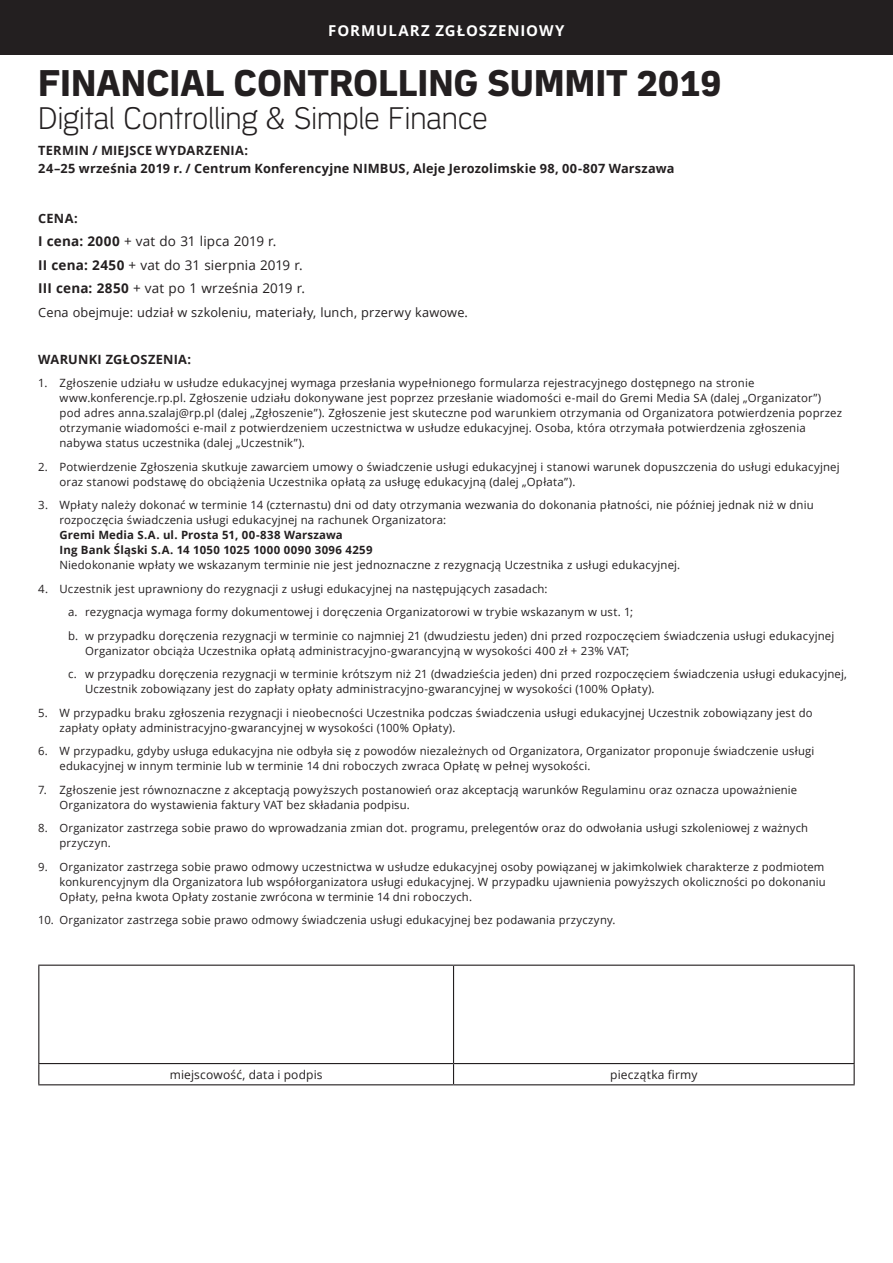
<style>
.page{position:relative;width:893px;height:1263px;background:#fff}
.page>*{position:absolute;margin:0;border:0;box-sizing:border-box;transform-origin:0 0}
.notka{font:800 39px "Erepublic Sans";color:#231f20}
.notka-2{font:300 33px "Erepublic Sans";letter-spacing:-.005em;color:#231f20}
.t1{font:700 15px "Open Sans";letter-spacing:.06em;color:#fff}
.t2{font:13.5px "Open Sans";letter-spacing:.01em;color:#231f20}
.t3{font:700 12.75px/18px "Open Sans";letter-spacing:.015em;color:#231f20}
.t4{font:12.75px "Open Sans";letter-spacing:.015em;color:#231f20}
.t5{font:12px "Open Sans";letter-spacing:.015em;color:#231f20}
.t6{font:11.4px/15px "Open Sans";letter-spacing:.015em;color:#231f20}
.s1{font-weight:700}
</style>
<div class="page">
<div style="left:0;top:0;width:893px;height:54px;background:#231f20"></div>
<hr style="left:38px;top:964px;width:416px;height:2px;background:#231f20">
<hr style="left:38px;top:966px;width:1px;height:97px;background:#231f20">
<hr style="left:454px;top:964px;width:401px;height:2px;background:#231f20">
<hr style="left:453px;top:966px;width:1px;height:97px;background:#231f20">
<hr style="left:854px;top:966px;width:1px;height:97px;background:#231f20">
<svg style="left:38px;top:1063px;width:817px;height:22px"></svg>
<hr style="left:454px;top:1063px;width:401px;height:1px;background:#231f20">
<hr style="left:454px;top:1084px;width:401px;height:1px;background:#231f20">
<p class="t1" style="left:328px;top:19px;width:238px">FORMULARZ ZGŁOSZENIOWY</p>
<p class="notka" style="left:38px;top:60px;width:685px">FINANCIAL CONTROLLING SUMMIT 2019</p>
<p class="notka-2" style="left:38px;top:98px;width:451px">Digital Controlling &amp; Simple Finance</p>
<p class="t3" style="left:38px;top:141px;width:638px">TERMIN / MIEJSCE WYDARZENIA:<br>24–25 września 2019 r. / Centrum Konferencyjne NIMBUS, Aleje Jerozolimskie 98, 00-807 Warszawa</p>
<p class="t3" style="left:38px;top:209px;width:41px">CENA:</p>
<p class="t2" style="left:38px;top:232px;width:240px"><span class="s1">I cena: 2000</span> + vat do 31 lipca 2019 r.</p>
<p class="t2" style="left:38px;top:255px;width:266px"><span class="s1">II cena: 2450</span> + vat do 31 sierpnia 2019 r.</p>
<p class="t2" style="left:38px;top:279px;width:268px"><span class="s1">III cena: 2850</span> + vat po 1 września 2019 r.</p>
<p class="t4" style="left:38px;top:303px;width:431px">Cena obejmuje: udział w szkoleniu, materiały, lunch, przerwy kawowe.</p>
<p class="t3" style="left:38px;top:350px;width:154px">WARUNKI ZGŁOSZENIA:</p>
<p class="t6" style="left:60px;top:375px;width:784px;text-indent:-21px">1. Zgłoszenie udziału w usłudze edukacyjnej wymaga przesłania wypełnionego formularza rejestracyjnego dostępnego na stronie www.konferencje.rp.pl. Zgłoszenie udziału dokonywane jest poprzez przesłanie wiadomości e-mail do Gremi Media SA (dalej „Organizator”) pod adres anna.szalaj@rp.pl (dalej „Zgłoszenie”). Zgłoszenie jest skuteczne pod warunkiem otrzymania od Organizatora potwierdzenia poprzez otrzymanie wiadomości e-mail z potwierdzeniem uczestnictwa w usłudze edukacyjnej. Osoba, która otrzymała potwierdzenia zgłoszenia nabywa status uczestnika (dalej „Uczestnik”).</p>
<p class="t6" style="left:60px;top:459px;width:782px;text-indent:-21px">2. Potwierdzenie Zgłoszenia skutkuje zawarciem umowy o świadczenie usługi edukacyjnej i stanowi warunek dopuszczenia do usługi edukacyjnej oraz stanowi podstawę do obciążenia Uczestnika opłatą za usługę edukacyjną (dalej „Opłata”).</p>
<p class="t6" style="left:60px;top:497px;width:756px;text-indent:-21px">3. Wpłaty należy dokonać w terminie 14 (czternastu) dni od daty otrzymania wezwania do dokonania płatności, nie później jednak niż w dniu rozpoczęcia świadczenia usługi edukacyjnej na rachunek Organizatora:<br><span class="s1">Gremi Media S.A. ul. Prosta 51, 00-838 Warszawa<br>Ing Bank Śląski S.A. 14 1050 1025 1000 0090 3096 4259<br></span>Niedokonanie wpłaty we wskazanym terminie nie jest jednoznaczne z rezygnacją Uczestnika z usługi edukacyjnej.</p>
<p class="t6" style="left:38px;top:581px;width:511px">4. Uczestnik jest uprawniony do rezygnacji z usługi edukacyjnej na następujących zasadach:</p>
<p class="t6" style="left:68px;top:604px;width:567px">a. rezygnacja wymaga formy dokumentowej i doręczenia Organizatorowi w trybie wskazanym w ust. 1;</p>
<p class="t6" style="left:85px;top:628px;width:751px;text-indent:-17px">b. w przypadku doręczenia rezygnacji w terminie co najmniej 21 (dwudziestu jeden) dni przed rozpoczęciem świadczenia usługi edukacyjnej<br>Organizator obciąża Uczestnika opłatą administracyjno-gwarancyjną w wysokości 400 zł + 23% VAT;</p>
<p class="t6" style="left:85px;top:666px;width:763px;text-indent:-17px">c. w przypadku doręczenia rezygnacji w terminie krótszym niż 21 (dwadzieścia jeden) dni przed rozpoczęciem świadczenia usługi edukacyjnej,<br>Uczestnik zobowiązany jest do zapłaty opłaty administracyjno-gwarancyjnej w wysokości (100% Opłaty).</p>
<p class="t6" style="left:60px;top:705px;width:755px;text-indent:-21px">5. W przypadku braku zgłoszenia rezygnacji i nieobecności Uczestnika podczas świadczenia usługi edukacyjnej Uczestnik zobowiązany jest do zapłaty opłaty administracyjno-gwarancyjnej w wysokości (100% Opłaty).</p>
<p class="t6" style="left:60px;top:743px;width:756px;text-indent:-21px">6. W przypadku, gdyby usługa edukacyjna nie odbyła się z powodów niezależnych od Organizatora, Organizator proponuje świadczenie usługi edukacyjnej w innym terminie lub w terminie 14 dni roboczych zwraca Opłatę w pełnej wysokości.</p>
<p class="t6" style="left:60px;top:782px;width:739px;text-indent:-21px">7. Zgłoszenie jest równoznaczne z akceptacją powyższych postanowień oraz akceptacją warunków Regulaminu oraz oznacza upoważnienie<br>Organizatora do wystawienia faktury VAT bez składania podpisu.</p>
<p class="t6" style="left:60px;top:820px;width:750px;text-indent:-21px">8. Organizator zastrzega sobie prawo do wprowadzania zmian dot. programu, prelegentów oraz do odwołania usługi szkoleniowej z ważnych przyczyn.</p>
<p class="t6" style="left:60px;top:859px;width:768px;text-indent:-21px">9. Organizator zastrzega sobie prawo odmowy uczestnictwa w usłudze edukacyjnej osoby powiązanej w jakimkolwiek charakterze z podmiotem konkurencyjnym dla Organizatora lub współorganizatora usługi edukacyjnej. W przypadku ujawnienia powyższych okoliczności po dokonaniu<br>Opłaty, pełna kwota Opłaty zostanie zwrócona w terminie 14 dni roboczych.</p>
<p class="t6" style="left:38px;top:912px;width:579px">10. Organizator zastrzega sobie prawo odmowy świadczenia usługi edukacyjnej bez podawania przyczyny.</p>
<p class="t5" style="left:170px;top:1066px;width:154px">miejscowość, data i podpis</p>
<p class="t5" style="left:610px;top:1066px;width:89px">pieczątka firmy</p>
</div>
